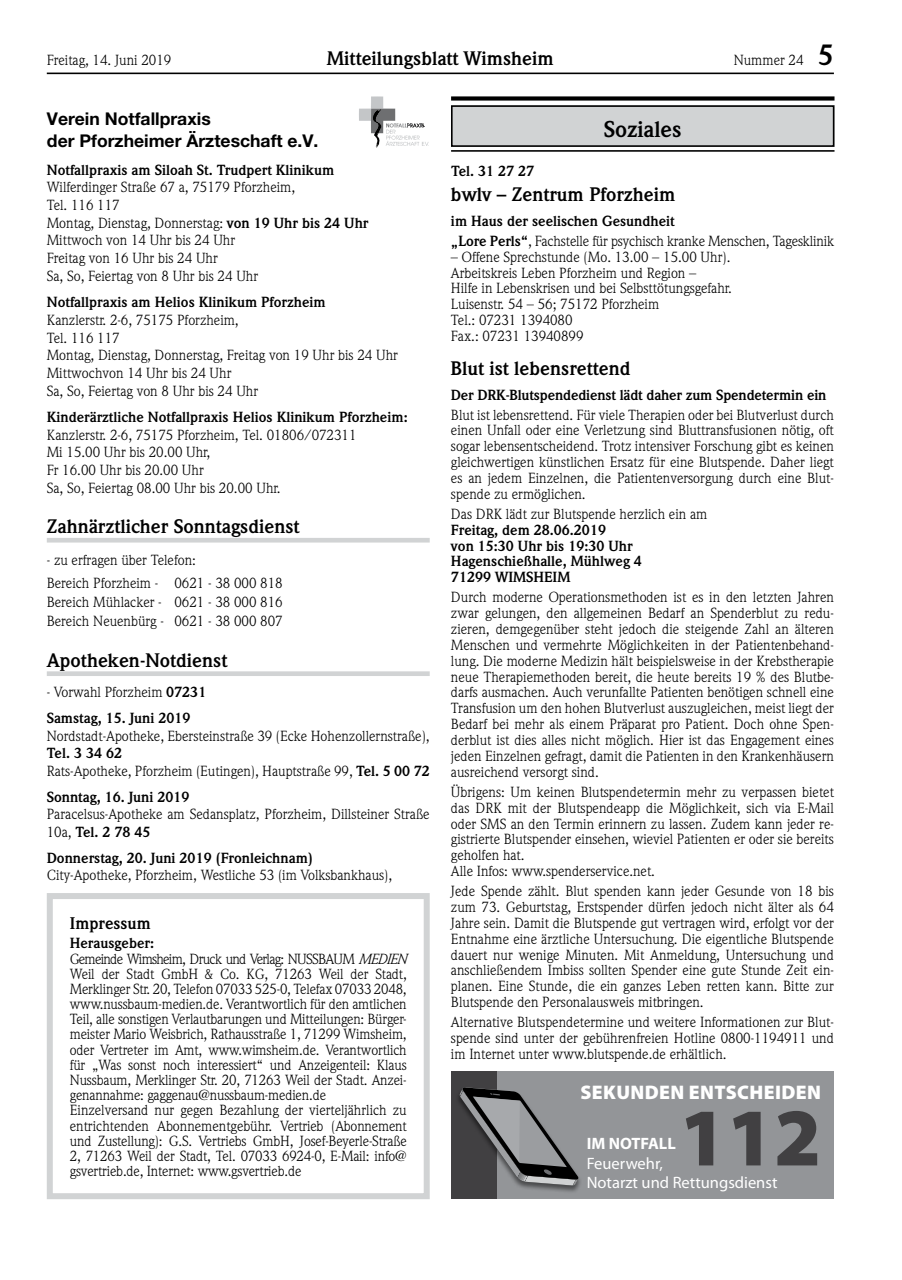
<style>
.page{position:relative;width:902px;height:1280px;background:#fff}
.page>*{position:absolute;margin:0;border:0;box-sizing:border-box;transform-origin:0 0}
.t1{font:900 82.5px "Myriad Pro";color:#414042}
.t2{font:700 22.35px "Weidemann";color:#000}
.t3{font:900 19.8px "Myriad Pro";letter-spacing:.02em;color:#fff}
.t4{font:700 19.2px "Weidemann";color:#000}
.t5{font:700 17.55px "Helvetica Neue";color:#000}
.t6{font:16.5px/19.8px "Myriad Pro";color:#fff}
.t7{font:700 16.5px "Weidemann";color:#000}
.t8{font:700 16.5px "Myriad Pro";color:#fff}
.t9{font:14.4px/15.9px "Weidemann";color:#000}
.t10{font:700 14.4px/15.9px "Weidemann";color:#000}
.t11{font:14.4px "Weidemann";letter-spacing:-.05em;color:#000}
.t12{font:italic 14.4px "Weidemann";color:#000}
.s1{font-weight:700;font-size:28.8px}
.s2{font-weight:700}
.s3{font-weight:400}
</style>
<div class="page">
<hr style="left:47px;top:73px;width:786px;height:1px;background:#000">
<hr style="left:47px;top:538px;width:382px;height:4px;background:#d1d3d4">
<div style="left:47px;top:671px;width:382px;height:5px;background:#d1d3d4"></div>
<svg style="left:359px;top:96px;width:70px;height:52px"></svg>
<div style="left:451px;top:96px;width:383px;height:5px;background:#000"></div>
<div style="left:451px;top:105px;width:383px;height:42px;background:#d1d3d4"></div>
<div style="left:451px;top:105px;width:383px;height:42px;border:2px solid #000"></div>
<hr style="left:451px;top:150px;width:383px;height:2px;background:#000">
<div style="left:47px;top:893px;width:382px;height:306px;border:6px solid #d1d3d4"></div>
<div style="left:496px;top:1071px;width:337px;height:128px;background:#939598"></div>
<div style="left:451px;top:1071px;width:45px;height:128px;background:#414042"></div>
<div style="left:455px;top:1087px;width:128px;height:107px;background:#000;opacity:.5"></div>
<svg style="left:459px;top:1087px;width:120px;height:98px"></svg>
<p class="t9" style="left:47px;top:52px;width:126px">Freitag, 14. Juni 2019</p>
<h3 class="t4" style="left:327px;top:47px;width:228px">Mitteilungsblatt Wimsheim</h3>
<p class="t9" style="left:733px;top:52px;width:102px">Nummer 24 <span class="s1">5</span></p>
<p class="t5" style="left:47px;top:107px;width:165px">Verein Notfallpraxis</p>
<p class="t10" style="left:47px;top:162px;width:289px">Notfallpraxis am Siloah St. Trudpert Klinikum</p>
<p class="t9" style="left:47px;top:178px;width:323px;line-height:17.7px">Wilferdinger Straße 67 a, 75179 Pforzheim,<br>Tel. 116 117<br>Montag, Dienstag, Donnerstag: <span class="s2">von 19 Uhr bis 24 Uhr<br></span>Mittwoch von 14 Uhr bis 24 Uhr<br>Freitag von 16 Uhr bis 24 Uhr<br>Sa, So, Feiertag von 8 Uhr bis 24 Uhr</p>
<p class="t10" style="left:47px;top:294px;width:280px">Notfallpraxis am Helios Klinikum Pforzheim</p>
<p class="t9" style="left:47px;top:311px;width:352px;line-height:17.7px">Kanzlerstr. 2-6, 75175 Pforzheim,<br>Tel. 116 117<br>Montag, Dienstag, Donnerstag, Freitag von 19 Uhr bis 24 Uhr Mittwochvon 14 Uhr bis 24 Uhr<br>Sa, So, Feiertag von 8 Uhr bis 24 Uhr</p>
<p class="t10" style="left:47px;top:409px;width:362px">Kinderärztliche Notfallpraxis Helios Klinikum Pforzheim:</p>
<p class="t9" style="left:47px;top:426px;width:311px;line-height:17.7px">Kanzlerstr. 2-6, 75175 Pforzheim, Tel. 01806/072311<br>Mi 15.00 Uhr bis 20.00 Uhr,<br>Fr 16.00 Uhr bis 20.00 Uhr<br>Sa, So, Feiertag 08.00 Uhr bis 20.00 Uhr.</p>
<h3 class="t4" style="left:47px;top:515px;width:254px">Zahnärztlicher Sonntagsdienst</h3>
<p class="t9" style="left:47px;top:548px;width:237px;line-height:23.2px">- zu erfragen über Telefon:<br>Bereich Pforzheim - 0621 - 38 000 818</p>
<p class="t9" style="left:47px;top:593px;width:237px;line-height:19px">Bereich Mühlacker - 0621 - 38 000 816<br>Bereich Neuenbürg - 0621 - 38 000 807</p>
<h3 class="t4" style="left:47px;top:649px;width:182px">Apotheken-Notdienst</h3>
<p class="t10" style="left:47px;top:679px;width:161px;line-height:26.1px"><span class="s3">- Vorwahl Pforzheim</span> 07231<br>Samstag, 15. Juni 2019</p>
<p class="t9" style="left:47px;top:727px;width:384px">Nordstadt-Apotheke, Ebersteinstraße 39 (Ecke Hohenzollernstraße),</p>
<p class="t9" style="left:47px;top:744px;width:384px;line-height:17.5px"><span class="s2">Tel. 3 34 62<br></span>Rats-Apotheke, Pforzheim (Eutingen), Hauptstraße 99, <span class="s2">Tel. 5 00 72</span></p>
<p class="t10" style="left:47px;top:789px;width:144px">Sonntag, 16. Juni 2019</p>
<p class="t9" style="left:47px;top:805px;width:384px;line-height:17.5px">Paracelsus-Apotheke am Sedansplatz, Pforzheim, Dillsteiner Straße<br>10a, <span class="s2">Tel. 2 78 45</span></p>
<p class="t10" style="left:47px;top:850px;width:268px">Donnerstag, 20. Juni 2019 (Fronleichnam)</p>
<p class="t9" style="left:47px;top:867px;width:347px">City-Apotheke, Pforzheim, Westliche 53 (im Volksbankhaus),</p>
<p class="t5" style="left:47px;top:130px;width:273px">der Pforzheimer Ärzteschaft e.V.</p>
<p class="t7" style="left:70px;top:913px;width:83px">Impressum</p>
<p class="t10" style="left:70px;top:935px;width:86px">Herausgeber:</p>
<p class="t11" style="left:70px;top:950px;width:237px">Gemeinde Wimsheim, Druck und Verlag: Nussbaum</p>
<p class="t12" style="left:358px;top:950px;width:21px">MEDIEN</p>
<p class="t9" style="left:70px;top:966px;width:338px;line-height:15.1px">Weil der Stadt GmbH &amp; Co. KG, 71263 Weil der Stadt, Merklinger Str. 20, Telefon 07033 525-0, Telefax 07033 2048, www.nussbaum-medien.de. Verantwortlich für den amtlichen Teil, alle sonstigen Verlautbarungen und Mitteilungen: Bürger&shy;meister Mario Weisbrich, Rathausstraße 1, 71299 Wimsheim, oder Vertreter im Amt, www.wimsheim.de. Verantwortlich für „Was sonst noch interessiert“ und Anzeigenteil: Klaus Nussbaum, Merklinger Str. 20, 71263 Weil der Stadt. Anzei&shy;genannahme: gaggenau@nussbaum-medien.de Einzelversand nur gegen Bezahlung der vierteljährlich zu entrichtenden Abonnementgebühr. Vertrieb (Abonnement und Zustellung): G.S. Vertriebs GmbH, Josef-Beyerle-Straße 2, 71263 Weil der Stadt, Tel. 07033 6924-0, E-Mail: info@ gsvertrieb.de, Internet: www.gsvertrieb.de</p>
<p class="t10" style="left:451px;top:163px;width:85px">Tel. 31 27 27</p>
<h2 class="t2" style="left:603px;top:116px;width:79px">Soziales</h2>
<h3 class="t4" style="left:451px;top:184px;width:226px">bwlv – Zentrum Pforzheim</h3>
<p class="t9" style="left:451px;top:211px;width:384px;line-height:20.1px"><span class="s2">im Haus der seelischen Gesundheit<br>„Lore Perls“</span>, Fachstelle für psychisch kranke Menschen, Tagesklinik</p>
<p class="t9" style="left:451px;top:249px;width:282px">– Offene Sprechstunde (Mo. 13.00 – 15.00 Uhr).<br>Arbeitskreis Leben Pforzheim und Region –<br>Hilfe in Lebenskrisen und bei Selbsttötungsgefahr.<br>Luisenstr. 54 – 56; 75172 Pforzheim<br>Tel.: 07231 1394080<br>Fax.: 07231 13940899</p>
<h3 class="t4" style="left:451px;top:357px;width:181px">Blut ist lebensrettend</h3>
<p class="t10" style="left:451px;top:387px;width:377px">Der DRK-Blutspendedienst lädt daher zum Spendetermin ein</p>
<p class="t9" style="left:451px;top:407px;width:384px;text-align:justify">Blut ist lebensrettend. Für viele Therapien oder bei Blutverlust durch einen Unfall oder eine Verletzung sind Bluttransfusionen nötig, oft sogar lebensentscheidend. Trotz intensiver Forschung gibt es keinen gleichwertigen künstlichen Ersatz für eine Blutspende. Daher liegt es an jedem Einzelnen, die Patientenversorgung durch eine Blut&shy;spende zu ermöglichen.</p>
<p class="t9" style="left:451px;top:506px;width:258px">Das DRK lädt zur Blutspende herzlich ein am</p>
<p class="t10" style="left:451px;top:522px;width:192px">Freitag, dem 28.06.2019<br>von 15:30 Uhr bis 19:30 Uhr<br>Hagenschießhalle, Mühlweg 4<br>71299 WIMSHEIM</p>
<p class="t9" style="left:451px;top:589px;width:384px;text-align:justify">Durch moderne Operationsmethoden ist es in den letzten Jahren zwar gelungen, den allgemeinen Bedarf an Spenderblut zu redu&shy;zieren, demgegenüber steht jedoch die steigende Zahl an älteren Menschen und vermehrte Möglichkeiten in der Patientenbehand&shy;lung. Die moderne Medizin hält beispielsweise in der Krebstherapie neue Therapiemethoden bereit, die heute bereits 19 % des Blutbe&shy;darfs ausmachen. Auch verunfallte Patienten benötigen schnell eine Transfusion um den hohen Blutverlust auszugleichen, meist liegt der Bedarf bei mehr als einem Präparat pro Patient. Doch ohne Spen&shy;derblut ist dies alles nicht möglich. Hier ist das Engagement eines jeden Einzelnen gefragt, damit die Patienten in den Krankenhäusern ausreichend versorgt sind.</p>
<p class="t9" style="left:451px;top:784px;width:384px">Übrigens: Um keinen Blutspendetermin mehr zu verpassen bietet das DRK mit der Blutspendeapp die Möglichkeit, sich via E-Mail oder SMS an den Termin erinnern zu lassen. Zudem kann jeder re&shy;gistrierte Blutspender einsehen, wieviel Patienten er oder sie bereits geholfen hat.<br>Alle Infos: www.spenderservice.net.</p>
<p class="t9" style="left:451px;top:883px;width:384px;text-align:justify">Jede Spende zählt. Blut spenden kann jeder Gesunde von 18 bis zum 73. Geburtstag, Erstspender dürfen jedoch nicht älter als 64<br>Jahre sein. Damit die Blutspende gut vertragen wird, erfolgt vor der Entnahme eine ärztliche Untersuchung. Die eigentliche Blutspende dauert nur wenige Minuten. Mit Anmeldung, Untersuchung und anschließendem Imbiss sollten Spender eine gute Stunde Zeit ein&shy;planen. Eine Stunde, die ein ganzes Leben retten kann. Bitte zur Blutspende den Personalausweis mitbringen.</p>
<p class="t9" style="left:451px;top:1014px;width:384px;text-align:justify">Alternative Blutspendetermine und weitere Informationen zur Blut&shy;spende sind unter der gebührenfreien Hotline 0800-1194911 und im Internet unter www.blutspende.de erhältlich.</p>
<h3 class="t3" style="left:580px;top:1081px;width:242px">SEKUNDEN ENTSCHEIDEN</h3>
<p class="t8" style="left:586px;top:1132px;width:91px">IM NOTFALL</p>
<p class="t6" style="left:586px;top:1153px;width:192px">Feuerwehr,<br>Notarzt und Rettungsdienst</p>
<h1 class="t1" style="left:679px;top:1091px;width:143px">112</h1>
</div>
